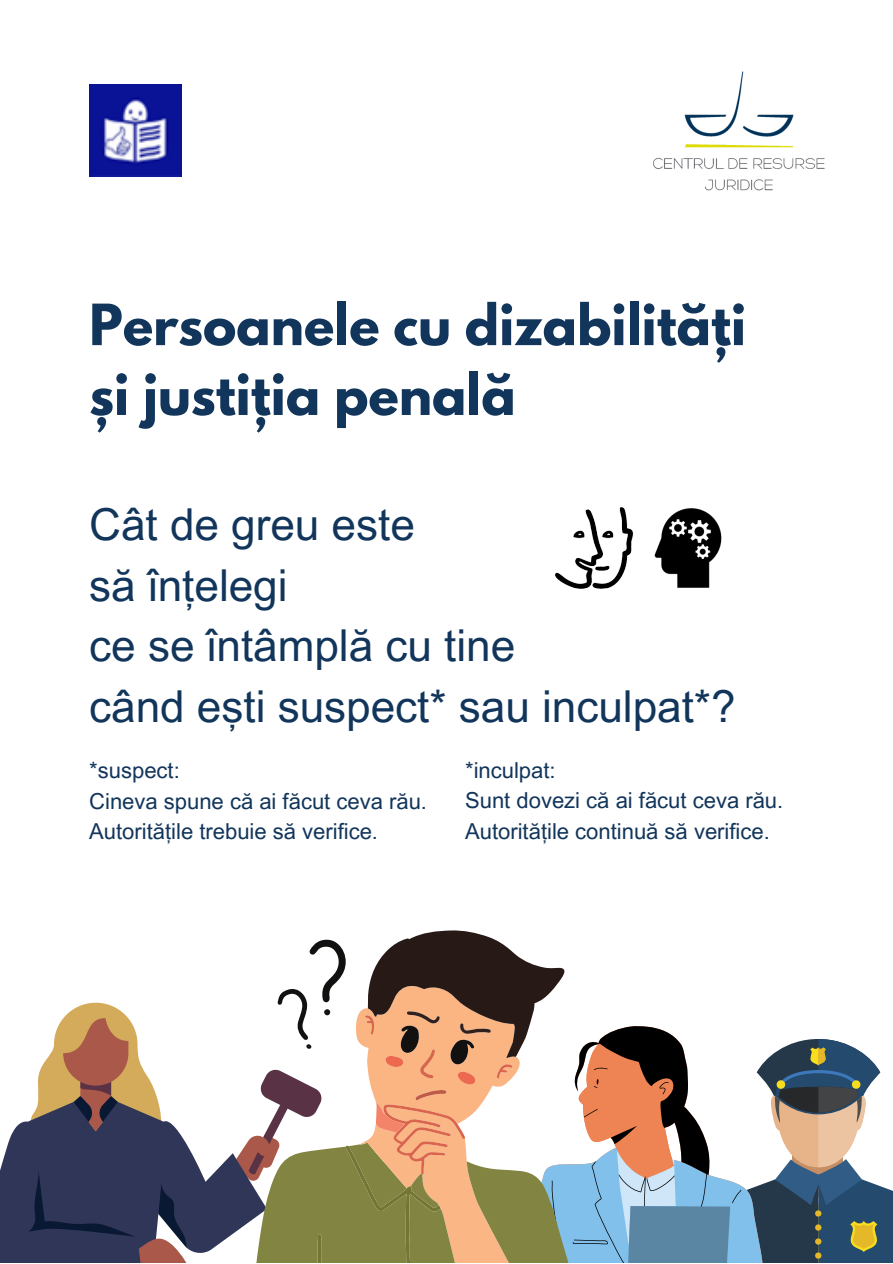
<style>
.page{position:relative;width:893px;height:1264px;background:#fff}
.page>*{position:absolute;margin:0;border:0;box-sizing:border-box;transform-origin:0 0}
.t1{font:700 50.25px "League Spartan";color:#12355b}
.t2{font:43.95px "Arial MT Pro";color:#12355b}
.t3{font:22.05px "Arial MT Pro";color:#12355b}
</style>
<div class="page">
<img style="left:654px;top:508px;width:68px;height:80px">
<img style="left:555px;top:507px;width:78px;height:82px">
<svg style="left:0;top:930px;width:892px;height:332px"></svg>
<img style="left:653px;top:71px;width:172px;height:120px">
<img style="left:89px;top:84px;width:92px;height:93px">
<p class="t1" style="left:89px;top:300px;width:658px">Persoanele cu dizabilități</p>
<p class="t1" style="left:89px;top:370px;width:428px">și justiția penală</p>
<p class="t2" style="left:89px;top:508px;width:327px">Cât de greu este</p>
<p class="t2" style="left:89px;top:569px;width:200px">să înțelegi</p>
<p class="t2" style="left:89px;top:629px;width:427px">ce se întâmplă cu tine</p>
<p class="t2" style="left:89px;top:690px;width:647px">când ești suspect* sau inculpat*?</p>
<p class="t3" style="left:89px;top:762px;width:92px">*suspect:</p>
<p class="t3" style="left:89px;top:792px;width:339px">Cineva spune că ai făcut ceva rău.</p>
<p class="t3" style="left:89px;top:823px;width:290px">Autoritățile trebuie să verifice.</p>
<p class="t3" style="left:465px;top:762px;width:92px">*inculpat:</p>
<p class="t3" style="left:465px;top:792px;width:320px">Sunt dovezi că ai făcut ceva rău.</p>
<p class="t3" style="left:465px;top:822px;width:306px">Autoritățile continuă să verifice.</p>
</div>
